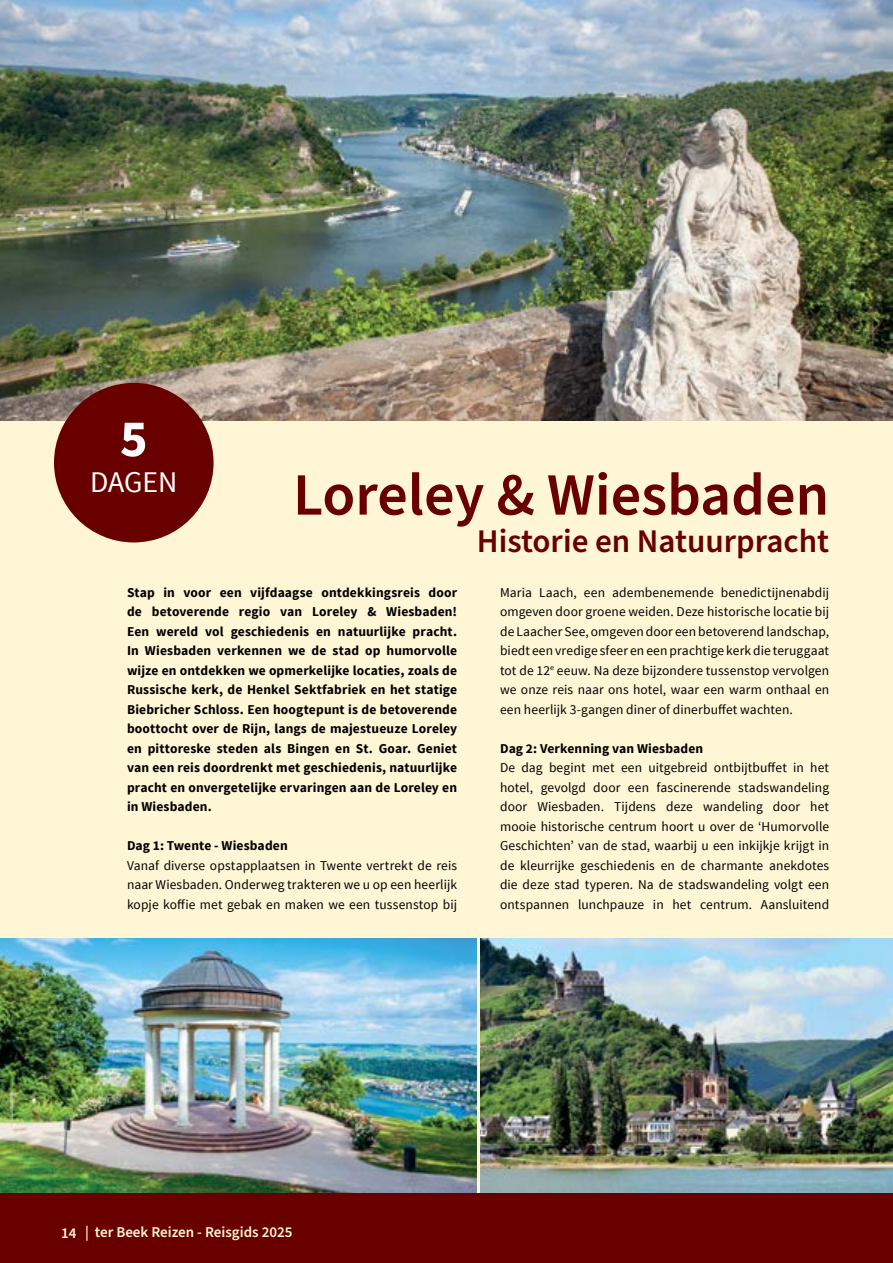
<style>
.page{position:relative;width:893px;height:1263px;background:#fff6d6}
.page>*{position:absolute;margin:0;border:0;box-sizing:border-box;transform-origin:0 0}
.t1{font:600 60px "Source Sans Pro";color:#690000}
.t2{font:700 52.5px "Source Sans Pro";color:#fff}
.t3{font:600 33px "Source Sans Pro";color:#690000}
.t4{font:30px "Source Sans Pro";letter-spacing:-.005em;color:#fff}
.t5{font:600 15px "Source Sans Pro";color:#fff6d6}
.t6{font:13.5px/19.5px "Source Sans Pro";letter-spacing:.005em;color:#000;text-align:justify}
.t7{font:700 13.5px/19.5px "Source Sans Pro";letter-spacing:.01em;color:#000;text-align:justify}
</style>
<div class="page">
<div style="left:0;top:1193px;width:893px;height:70px;background:#690000"></div>
<img style="left:0;top:938px;width:476px;height:255px">
<img style="left:480px;top:938px;width:413px;height:255px">
<img style="left:0;top:0;width:893px;height:421px">
<div style="left:54px;top:383px;width:160px;height:159px;background:#690000;border-radius:50%"></div>
<h2 class="t2" style="left:120px;top:405px;width:29px">5</h2>
<h3 class="t4" style="left:90px;top:463px;width:89px">DAGEN</h3>
<h1 class="t1" style="left:293px;top:455px;width:538px">Loreley &amp; Wiesbaden</h1>
<h3 class="t3" style="left:477px;top:519px;width:354px">Historie en Natuurpracht</h3>
<p class="t7" style="left:127px;top:583px;width:332px">Stap in voor een vijfdaagse ontdekkingsreis door de betoverende regio van Loreley &amp; Wiesbaden!<br>Een wereld vol geschiedenis en natuurlijke pracht.<br>In Wiesbaden verkennen we de stad op humorvolle wijze en ontdekken we opmerkelijke locaties, zoals de Russische kerk, de Henkel Sektfabriek en het statige Biebricher Schloss. Een hoogtepunt is de betoverende boottocht over de Rijn, langs de majestueuze Loreley en pittoreske steden als Bingen en St. Goar. Geniet van een reis doordrenkt met geschiedenis, natuurlijke pracht en onvergetelijke ervaringen aan de Loreley en in Wiesbaden.</p>
<p class="t7" style="left:127px;top:837px;width:162px">Dag 1: Twente - Wiesbaden</p>
<p class="t6" style="left:127px;top:856px;width:332px">Vanaf diverse opstapplaatsen in Twente vertrekt de reis naar Wiesbaden. Onderweg trakteren we u op een heerlijk kopje koffie met gebak en maken we een tussenstop bij</p>
<p class="t6" style="left:500px;top:583px;width:331px">Maria Laach, een adembenemende benedictijnenabdij omgeven door groene weiden. Deze historische locatie bij de Laacher See, omgeven door een betoverend landschap, biedt een vredige sfeer en een prachtige kerk die teruggaat tot de 12<sup>e</sup> eeuw. Na deze bijzondere tussenstop vervolgen we onze reis naar ons hotel, waar een warm onthaal en een heerlijk 3-gangen diner of dinerbuffet wachten.</p>
<p class="t7" style="left:500px;top:739px;width:205px">Dag 2: Verkenning van Wiesbaden</p>
<p class="t6" style="left:500px;top:758px;width:331px">De dag begint met een uitgebreid ontbijtbuffet in het hotel, gevolgd door een fascinerende stadswandeling door Wiesbaden. Tijdens deze wandeling door het mooie historische centrum hoort u over de ‘Humorvolle Geschichten’ van de stad, waarbij u een inkijkje krijgt in de kleurrijke geschiedenis en de charmante anekdotes die deze stad typeren. Na de stadswandeling volgt een ontspannen lunchpauze in het centrum. Aansluitend</p>
<p class="t5" style="left:61px;top:1222px;width:233px">14 | ter Beek Reizen - Reisgids 2025</p>
</div>
